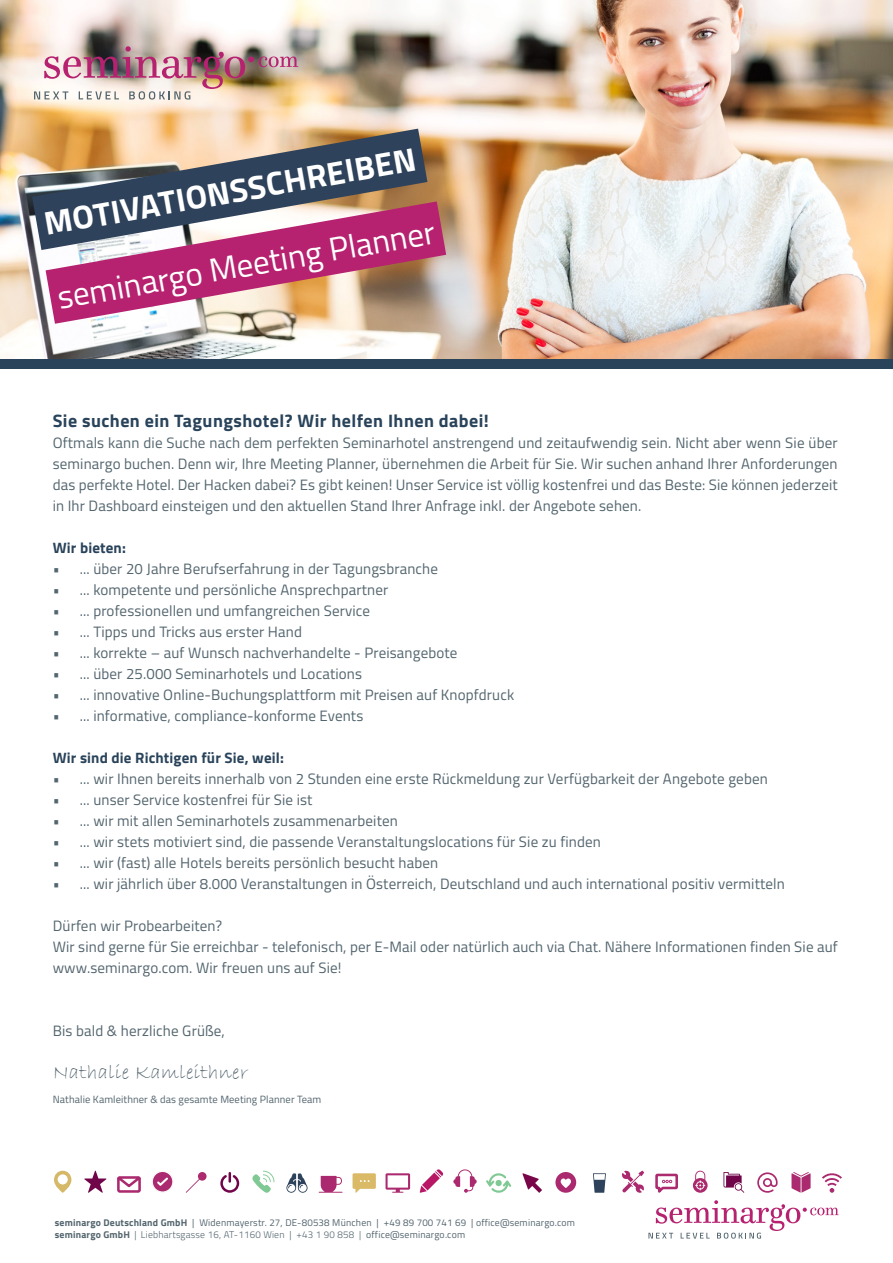
<style>
.page{position:relative;width:893px;height:1263px;background:#fff}
.page>*{position:absolute;margin:0;border:0;box-sizing:border-box;transform-origin:0 0}
.t1{font:33px "Titillium Web";color:#fff}
.t2{font:700 33px "Titillium Web";color:#fff}
.t3{font:21px "Bradley Hand ITC";letter-spacing:.01em;color:#53656e}
.t4{font:700 18px "Titillium Web";letter-spacing:.025em;color:#29435a}
.t5{font:15px/21px "Titillium Web";letter-spacing:.01em;color:#53656e}
.t6{font:700 15px "Titillium Web";letter-spacing:.01em;color:#29435a}
.t7{font:10.5px "Titillium Web";letter-spacing:.01em;color:#53656e}
.t8{font:9.75px "Titillium Web";letter-spacing:.02em;color:#53656e}
.t9{font:300 9.75px "Titillium Web";letter-spacing:.02em;color:#53656e}
.s1{font-weight:700}
.s2{font-weight:400}
</style>
<div class="page">
<img style="left:0;top:0;width:893px;height:359px">
<div style="left:0;top:359px;width:893px;height:10px;background:#29435a"></div>
<img style="left:34px;top:46px;width:264px;height:47px">
<svg style="left:0;top:93px;width:485px;height:72px;background:#d5ba9a"></svg>
<svg style="left:0;top:165px;width:504px;height:194px"></svg>
<svg style="left:386px;top:1173px;width:24px;height:20px"></svg>
<svg style="left:420px;top:1169px;width:23px;height:24px"></svg>
<svg style="left:286px;top:1173px;width:22px;height:20px"></svg>
<svg style="left:353px;top:1173px;width:23px;height:20px"></svg>
<svg style="left:252px;top:1171px;width:22px;height:22px"></svg>
<svg style="left:453px;top:1169px;width:24px;height:24px"></svg>
<svg style="left:220px;top:1172px;width:19px;height:21px"></svg>
<svg style="left:486px;top:1173px;width:25px;height:20px"></svg>
<svg style="left:555px;top:1172px;width:21px;height:21px"></svg>
<svg style="left:522px;top:1173px;width:20px;height:20px"></svg>
<svg style="left:54px;top:1171px;width:17px;height:22px"></svg>
<svg style="left:593px;top:1173px;width:13px;height:20px"></svg>
<svg style="left:319px;top:1176px;width:23px;height:17px"></svg>
<svg style="left:186px;top:1172px;width:21px;height:21px"></svg>
<svg style="left:84px;top:1171px;width:22px;height:22px"></svg>
<svg style="left:152px;top:1171px;width:21px;height:22px"></svg>
<svg style="left:117px;top:1176px;width:24px;height:17px"></svg>
<svg style="left:622px;top:1170px;width:220px;height:68px"></svg>
<p class="t2" style="left:40px;top:199px;width:379px;rotate:-10deg">MOTIVATIONSSCHREIBEN</p>
<p class="t1" style="left:54px;top:274px;width:384px;rotate:-10deg">seminargo Meeting Planner</p>
<p class="t4" style="left:53px;top:407px;width:438px">Sie suchen ein Tagungshotel? Wir helfen Ihnen dabei!</p>
<p class="t5" style="left:53px;top:431px;width:786px">Oftmals kann die Suche nach dem perfekten Seminarhotel anstrengend und zeitaufwendig sein. Nicht aber wenn Sie über seminargo buchen. Denn wir, Ihre Meeting Planner, übernehmen die Arbeit für Sie. Wir suchen anhand Ihrer Anforderungen</p>
<p class="t5" style="left:53px;top:473px;width:786px">das perfekte Hotel. Der Hacken dabei? Es gibt keinen! Unser Service ist völlig kostenfrei und das Beste: Sie können jederzeit in Ihr Dashboard einsteigen und den aktuellen Stand Ihrer Anfrage inkl. der Angebote sehen.</p>
<p class="t6" style="left:53px;top:536px;width:75px">Wir bieten:</p>
<p class="t5" style="left:53px;top:557px;width:387px">• ... über 20 Jahre Berufserfahrung in der Tagungsbranche</p>
<p class="t5" style="left:53px;top:578px;width:337px">• ... kompetente und persönliche Ansprechpartner</p>
<p class="t5" style="left:53px;top:599px;width:319px">• ... professionellen und umfangreichen Service</p>
<p class="t5" style="left:53px;top:620px;width:251px">• ... Tipps und Tricks aus erster Hand</p>
<p class="t5" style="left:53px;top:641px;width:406px">• ... korrekte – auf Wunsch nachverhandelte - Preisangebote</p>
<p class="t5" style="left:53px;top:662px;width:311px">• ... über 25.000 Seminarhotels und Locations</p>
<p class="t5" style="left:53px;top:683px;width:463px">• ... innovative Online-Buchungsplattform mit Preisen auf Knopfdruck</p>
<p class="t5" style="left:53px;top:704px;width:312px">• ... informative, compliance-konforme Events</p>
<p class="t6" style="left:53px;top:746px;width:233px">Wir sind die Richtigen für Sie, weil:</p>
<p class="t5" style="left:53px;top:767px;width:717px">• ... wir Ihnen bereits innerhalb von 2 Stunden eine erste Rückmeldung zur Verfügbarkeit der Angebote geben</p>
<p class="t5" style="left:53px;top:788px;width:261px">• ... unser Service kostenfrei für Sie ist</p>
<p class="t5" style="left:53px;top:809px;width:347px">• ... wir mit allen Seminarhotels zusammenarbeiten</p>
<p class="t5" style="left:53px;top:830px;width:550px">• ... wir stets motiviert sind, die passende Veranstaltungslocations für Sie zu finden</p>
<p class="t5" style="left:53px;top:851px;width:387px">• ... wir (fast) alle Hotels bereits persönlich besucht haben</p>
<p class="t5" style="left:53px;top:872px;width:734px">• ... wir jährlich über 8.000 Veranstaltungen in Österreich, Deutschland und auch international positiv vermitteln</p>
<p class="t5" style="left:53px;top:914px;width:171px">Dürfen wir Probearbeiten?</p>
<p class="t5" style="left:53px;top:935px;width:787px">Wir sind gerne für Sie erreichbar - telefonisch, per E-Mail oder natürlich auch via Chat. Nähere Informationen finden Sie auf</p>
<p class="t5" style="left:53px;top:956px;width:290px">www.seminargo.com. Wir freuen uns auf Sie!</p>
<p class="t5" style="left:53px;top:1019px;width:174px">Bis bald &amp; herzliche Grüße,</p>
<p class="t3" style="left:53px;top:1059px;width:197px">Nathalie Kamleithner</p>
<p class="t7" style="left:53px;top:1091px;width:270px">Nathalie Kamleithner &amp; das gesamte Meeting Planner Team</p>
<p class="t8" style="left:55px;top:1215px;width:522px"><span class="s1">seminargo Deutschland GmbH</span> | Widenmayerstr. 27, DE-80538 München | +49 89 700 741 69 | office@seminargo.com</p>
<p class="t9" style="left:55px;top:1227px;width:412px"><span class="s1">seminargo GmbH</span> | Liebhartsgasse 16, AT-1160 Wien | +43 1 90 858 | <span class="s2">office@seminargo.com</span></p>
</div>
